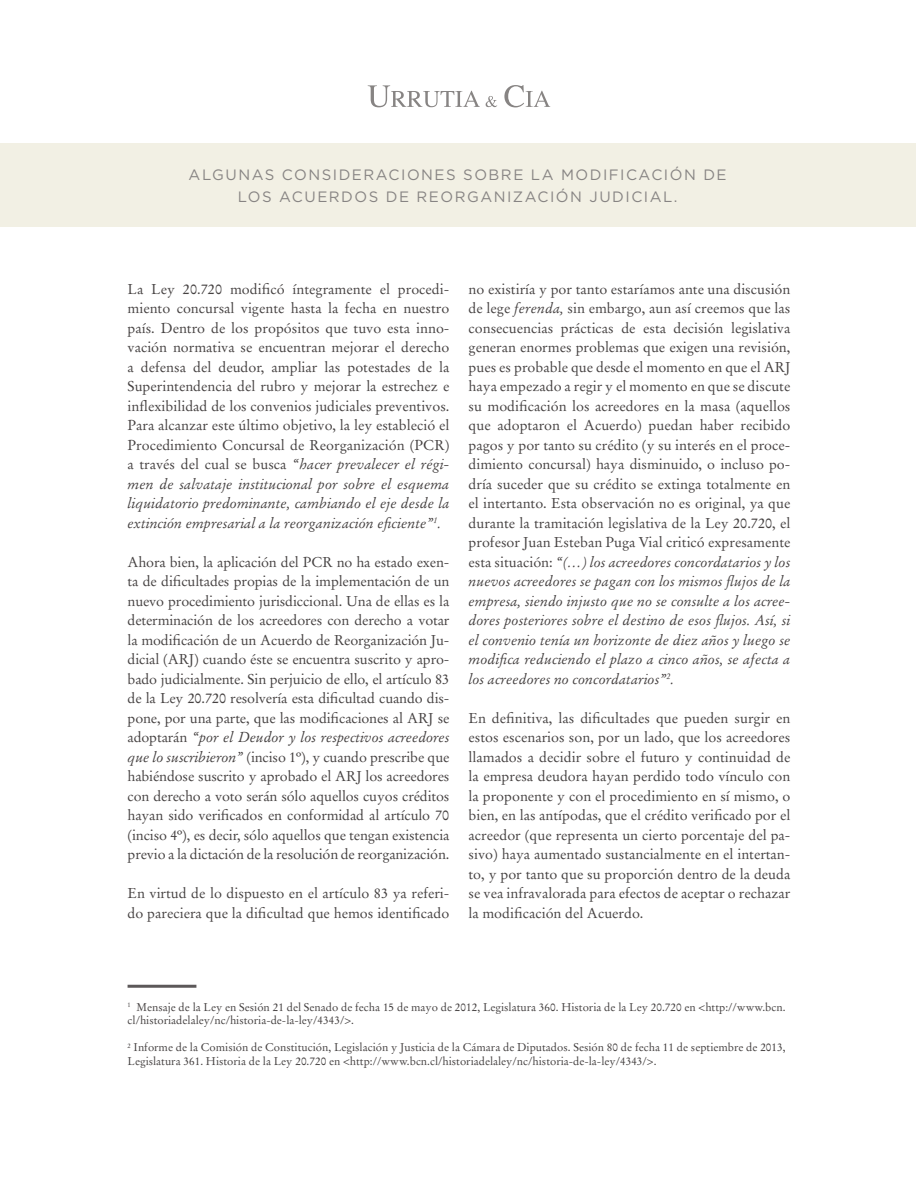
<style>
.page{position:relative;width:918px;height:1188px;background:#fff}
.page>*{position:absolute;margin:0;border:0;box-sizing:border-box;transform-origin:0 0}
.t1{font:15px/22.5px "Gotham";letter-spacing:.1em;color:#878483;text-align:center}
.t2{font:14.25px/19.5px "Stempel Garamond";color:#454141;text-align:justify}
.t3{font:11.25px/13.5px "Stempel Garamond";color:#454141}
.s1{font-style:italic}
</style>
<div class="page">
<div style="left:0;top:143px;width:916px;height:84px;background:#f2f0e4"></div>
<svg style="left:368px;top:85px;width:112px;height:22px"></svg>
<svg style="left:486px;top:96px;width:11px;height:11px"></svg>
<svg style="left:504px;top:85px;width:46px;height:22px"></svg>
<hr style="left:128px;top:985px;width:68px;height:3px;background:#5c5859">
<p class="t1" style="left:189px;top:163px;width:540px">ALGUNAS CONSIDERACIONES SOBRE LA MODIFICACIÓN DE<br>LOS ACUERDOS DE REORGANIZACIÓN JUDICIAL.</p>
<p class="t2" style="left:128px;top:279px;width:323px">La Ley 20.720 modificó íntegramente el procedi&shy;miento concursal vigente hasta la fecha en nuestro país. Dentro de los propósitos que tuvo esta inno&shy;vación normativa se encuentran mejorar el derecho a defensa del deudor, ampliar las potestades de la Superintendencia del rubro y mejorar la estrechez e inflexibilidad de los convenios judiciales preventivos.<br>Para alcanzar este último objetivo, la ley estableció el Procedimiento Concursal de Reorganización (PCR) a través del cual se busca <span class="s1">“hacer prevalecer el régi&shy;men de salvataje institucional por sobre el esquema liquidatorio predominante, cambiando el eje desde la extinción empresarial a la reorganización eficiente”</span><sup>1</sup><span class="s1">.</span></p>
<p class="t2" style="left:128px;top:552px;width:323px">Ahora bien, la aplicación del PCR no ha estado exen&shy;ta de dificultades propias de la implementación de un nuevo procedimiento jurisdiccional. Una de ellas es la determinación de los acreedores con derecho a votar la modificación de un Acuerdo de Reorganización Ju&shy;dicial (ARJ) cuando éste se encuentra suscrito y apro&shy;bado judicialmente. Sin perjuicio de ello, el artículo 83 de la Ley 20.720 resolvería esta dificultad cuando dis&shy;pone, por una parte, que las modificaciones al ARJ se adoptarán <span class="s1">“por el Deudor y los respectivos acreedores que lo suscribieron”</span> (inciso 1º), y cuando prescribe que habiéndose suscrito y aprobado el ARJ los acreedores con derecho a voto serán sólo aquellos cuyos créditos hayan sido verificados en conformidad al artículo 70 (inciso 4º), es decir, sólo aquellos que tengan existencia previo a la dictación de la resolución de reorganización.</p>
<p class="t2" style="left:128px;top:884px;width:323px">En virtud de lo dispuesto en el artículo 83 ya referi&shy;do pareciera que la dificultad que hemos identificado</p>
<p class="t2" style="left:469px;top:279px;width:323px">no existiría y por tanto estaríamos ante una discusión de lege <span class="s1">ferenda,</span> sin embargo, aun así creemos que las consecuencias prácticas de esta decisión legislativa generan enormes problemas que exigen una revisión, pues es probable que desde el momento en que el ARJ haya empezado a regir y el momento en que se discute su modificación los acreedores en la masa (aquellos que adoptaron el Acuerdo) puedan haber recibido pagos y por tanto su crédito (y su interés en el proce&shy;dimiento concursal) haya disminuido, o incluso po&shy;dría suceder que su crédito se extinga totalmente en el intertanto. Esta observación no es original, ya que durante la tramitación legislativa de la Ley 20.720, el profesor Juan Esteban Puga Vial criticó expresamente esta situación: <span class="s1">“(…) los acreedores concordatarios y los nuevos acreedores se pagan con los mismos flujos de la empresa, siendo injusto que no se consulte a los acree&shy;dores posteriores sobre el destino de esos flujos. Así, si el convenio tenía un horizonte de diez años y luego se modifica reduciendo el plazo a cinco años, se afecta a los acreedores no concordatarios”</span><sup>2</sup><span class="s1">.</span></p>
<p class="t2" style="left:469px;top:708px;width:323px">En definitiva, las dificultades que pueden surgir en estos escenarios son, por un lado, que los acreedores llamados a decidir sobre el futuro y continuidad de la empresa deudora hayan perdido todo vínculo con la proponente y con el procedimiento en sí mismo, o bien, en las antípodas, que el crédito verificado por el acreedor (que representa un cierto porcentaje del pa&shy;sivo) haya aumentado sustancialmente en el intertan&shy;to, y por tanto que su proporción dentro de la deuda se vea infravalorada para efectos de aceptar o rechazar la modificación del Acuerdo.</p>
<p class="t3" style="left:128px;top:1000px;width:659px"><sup>1</sup> Mensaje de la Ley en Sesión 21 del Senado de fecha 15 de mayo de 2012, Legislatura 360. Historia de la Ley 20.720 en &lt;http://www.bcn. cl/historiadelaley/nc/historia-de-la-ley/4343/&gt;.</p>
<p class="t3" style="left:128px;top:1041px;width:660px"><sup>2</sup> Informe de la Comisión de Constitución, Legislación y Justicia de la Cámara de Diputados. Sesión 80 de fecha 11 de septiembre de 2013,<br>Legislatura 361. Historia de la Ley 20.720 en &lt;http://www.bcn.cl/historiadelaley/nc/historia-de-la-ley/4343/&gt;.</p>
</div>
